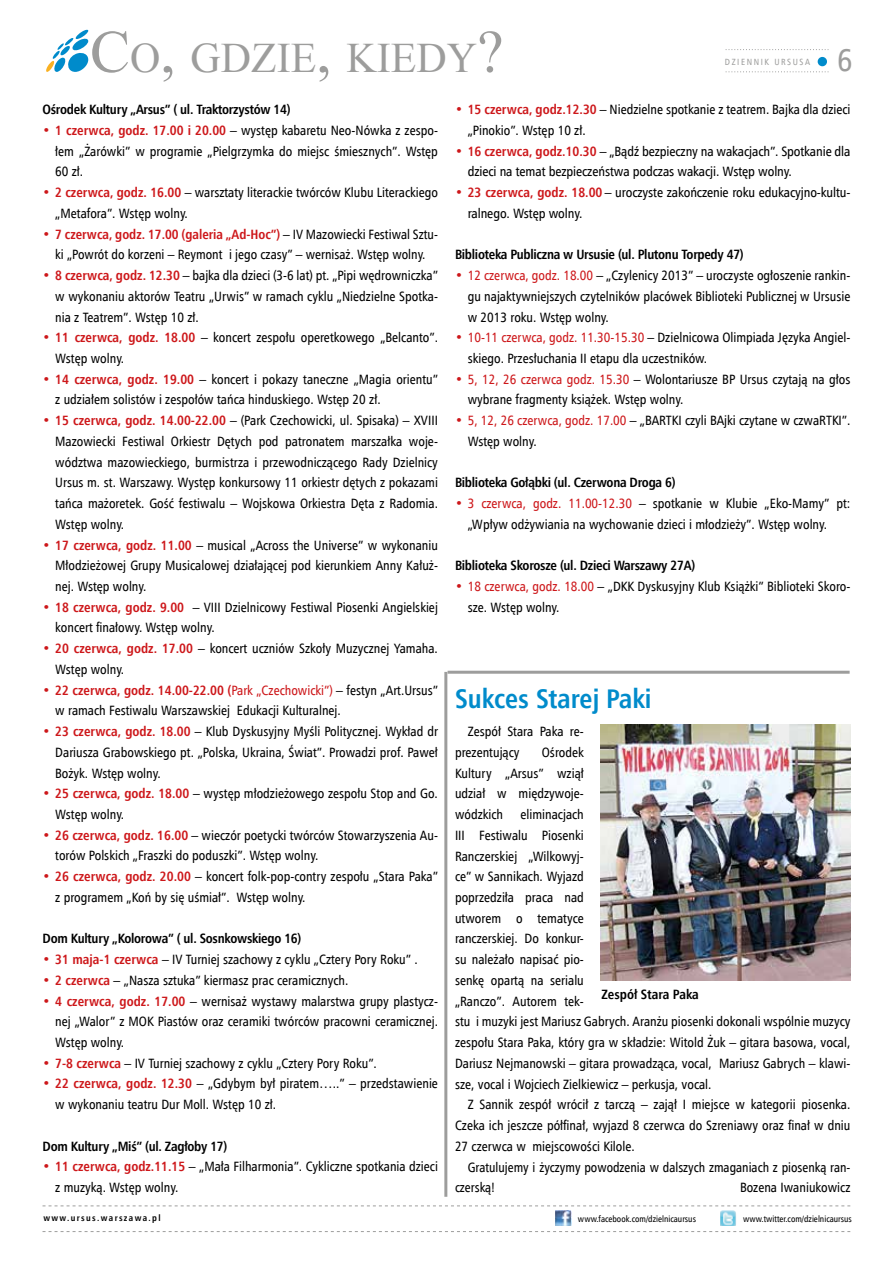
<style>
.page{position:relative;width:893px;height:1263px;background:#fff}
.page>*{position:absolute;margin:0;border:0;box-sizing:border-box;transform-origin:0 0}
.t1{font:42px "Times New Roman";color:#9d9d9c}
.t2{font:31.5px "Humnst 777 Cn EU";color:#9d9d9c}
.t3{font:700 27px "Humnst 777 Cn EU";color:#008bcb}
.t4{font:13.5px/20.7px "Humnst 777 Cn EU";color:#000}
.t5{font:700 13.5px "Humnst 777 Cn EU";letter-spacing:-.02em;color:#000}
.t6{font:700 13.5px "Humnst 777 Cn EU";color:#000}
.t7{font:9px "Humnst 777 Cn EU";color:#000}
.t8{font:700 9px "Humnst 777 Cn EU";letter-spacing:.15em;color:#000}
.t9{font:9px "Humnst 777 Cn EU";letter-spacing:.175em;color:#9d9d9c}
.s1{font-size:60px}
.s2{font-weight:700;color:#cd171a}
.s3{color:#cd171a}
</style>
<div class="page">
<svg style="left:46px;top:29px;width:42px;height:43px"></svg>
<svg style="left:726px;top:49px;width:102px;height:1px"></svg>
<svg style="left:726px;top:71px;width:102px;height:1px"></svg>
<div style="left:818px;top:57px;width:9px;height:9px;background:#008bcb;border-radius:50%"></div>
<svg style="left:43px;top:1205px;width:807px;height:1px"></svg>
<svg style="left:43px;top:1231px;width:807px;height:1px"></svg>
<img style="left:721px;top:1210px;width:15px;height:16px">
<img style="left:555px;top:1210px;width:17px;height:16px">
<hr style="left:448px;top:671px;width:402px;height:3px;background:#9d9d9c">
<img style="left:601px;top:725px;width:249px;height:255px">
<hr style="left:444px;top:672px;width:3px;height:525px;background:#9d9d9c">
<h1 class="t1" style="left:90px;top:29px;width:415px"><span class="s1">C</span>O<span class="s1">,</span> GDZIE<span class="s1">,</span> KIEDY<span class="s1">?</span></h1>
<p class="t5" style="left:43px;top:101px;width:250px">Ośrodek Kultury „Arsus” ( ul. Traktorzystów 14)</p>
<p class="t4" style="left:55px;top:120px;width:384px;text-align:justify;text-indent:-13px"><span class="s2">• 1 czerwca, godz. 17.00 i 20.00</span> – występ kabaretu Neo-Nówka z zespo&shy;łem „Żarówki” w programie „Pielgrzymka do miejsc śmiesznych”. Wstęp 60 zł.</p>
<p class="t4" style="left:55px;top:182px;width:384px;text-indent:-13px"><span class="s2">• 2 czerwca, godz. 16.00</span> – warsztaty literackie twórców Klubu Literackiego „Metafora”. Wstęp wolny.</p>
<p class="t4" style="left:43px;top:224px;width:397px;text-align:center"><span class="s2">• 7 czerwca, godz. 17.00 (galeria „Ad-Hoc”)</span> – IV Mazowiecki Festiwal Sztu&shy;ki „Powrót do korzeni – Reymont i jego czasy” – wernisaż. Wstęp wolny.</p>
<p class="t4" style="left:55px;top:265px;width:384px;text-align:justify;text-indent:-13px"><span class="s2">• 8 czerwca, godz. 12.30</span> – bajka dla dzieci (3-6 lat) pt. „Pipi wędrowniczka” w wykonaniu aktorów Teatru „Urwis” w ramach cyklu „Niedzielne Spotka&shy;nia z Teatrem”. Wstęp 10 zł.</p>
<p class="t4" style="left:55px;top:327px;width:384px;text-indent:-13px"><span class="s2">• 11 czerwca, godz. 18.00</span> – koncert zespołu operetkowego „Belcanto”.<br>Wstęp wolny.</p>
<p class="t4" style="left:55px;top:369px;width:384px;text-indent:-13px"><span class="s2">• 14 czerwca, godz. 19.00</span> – koncert i pokazy taneczne „Magia orientu” z udziałem solistów i zespołów tańca hinduskiego. Wstęp 20 zł.</p>
<p class="t4" style="left:55px;top:410px;width:384px;text-align:justify;text-indent:-13px"><span class="s2">• 15 czerwca, godz. 14.00-22.00</span> – (Park Czechowicki, ul. Spisaka) – XVIII Mazowiecki Festiwal Orkiestr Dętych pod patronatem marszałka woje&shy;wództwa mazowieckiego, burmistrza i przewodniczącego Rady Dzielnicy Ursus m. st. Warszawy. Występ konkursowy 11 orkiestr dętych z pokazami tańca mażoretek. Gość festiwalu – Wojskowa Orkiestra Dęta z Radomia.<br>Wstęp wolny.</p>
<p class="t4" style="left:55px;top:534px;width:384px;text-align:justify;text-indent:-13px"><span class="s2">• 17 czerwca, godz. 11.00</span> – musical „Across the Universe” w wykonaniu Młodzieżowej Grupy Musicalowej działającej pod kierunkiem Anny Kałuż&shy;nej. Wstęp wolny.</p>
<p class="t4" style="left:55px;top:597px;width:384px;text-indent:-13px"><span class="s2">• 18 czerwca, godz. 9.00</span> – VIII Dzielnicowy Festiwal Piosenki Angielskiej koncert finałowy. Wstęp wolny.</p>
<p class="t4" style="left:55px;top:638px;width:384px;text-indent:-13px"><span class="s2">• 20 czerwca, godz. 17.00</span> – koncert uczniów Szkoły Muzycznej Yamaha.<br>Wstęp wolny.</p>
<p class="t4" style="left:55px;top:679px;width:384px;text-indent:-13px"><span class="s2">• 22 czerwca, godz. 14.00-22.00 (</span><span class="s3">Park „Czechowicki”)</span> – festyn „Art.Ursus” w ramach Festiwalu Warszawskiej Edukacji Kulturalnej.</p>
<p class="t4" style="left:55px;top:721px;width:384px;text-align:justify;text-indent:-13px"><span class="s2">• 23 czerwca, godz. 18.00</span> – Klub Dyskusyjny Myśli Politycznej. Wykład dr Dariusza Grabowskiego pt. „Polska, Ukraina, Świat”. Prowadzi prof. Paweł Bożyk. Wstęp wolny.</p>
<p class="t4" style="left:55px;top:783px;width:384px;text-indent:-13px"><span class="s2">• 25 czerwca, godz. 18.00</span> – występ młodzieżowego zespołu Stop and Go.<br>Wstęp wolny.</p>
<p class="t4" style="left:55px;top:824px;width:384px;text-indent:-13px"><span class="s2">• 26 czerwca, godz. 16.00</span> – wieczór poetycki twórców Stowarzyszenia Au&shy;torów Polskich „Fraszki do poduszki”. Wstęp wolny.</p>
<p class="t4" style="left:55px;top:866px;width:384px;text-indent:-13px"><span class="s2">• 26 czerwca, godz. 20.00</span> – koncert folk-pop-contry zespołu „Stara Paka” z programem „Koń by się uśmiał”. Wstęp wolny.</p>
<p class="t5" style="left:43px;top:930px;width:260px">Dom Kultury „Kolorowa” ( ul. Sosnkowskiego 16)</p>
<p class="t4" style="left:43px;top:949px;width:377px"><span class="s2">• 31 maja-1 czerwca</span> – IV Turniej szachowy z cyklu „Cztery Pory Roku” .</p>
<p class="t4" style="left:43px;top:970px;width:307px"><span class="s2">• 2 czerwca</span> – „Nasza sztuka” kiermasz prac ceramicznych.</p>
<p class="t4" style="left:55px;top:990px;width:384px;text-align:justify;text-indent:-13px"><span class="s2">• 4 czerwca, godz. 17.00</span> – wernisaż wystawy malarstwa grupy plastycz&shy;nej „Walor” z MOK Piastów oraz ceramiki twórców pracowni ceramicznej.<br>Wstęp wolny.</p>
<p class="t4" style="left:43px;top:1052px;width:336px"><span class="s2">• 7-8 czerwca</span> – IV Turniej szachowy z cyklu „Cztery Pory Roku”.</p>
<p class="t4" style="left:55px;top:1073px;width:384px;text-indent:-13px"><span class="s2">• 22 czerwca, godz. 12.30</span> – „Gdybym był piratem…..” – przedstawienie w wykonaniu teatru Dur Moll. Wstęp 10 zł.</p>
<p class="t5" style="left:43px;top:1137px;width:186px">Dom Kultury „Miś” (ul. Zagłoby 17)</p>
<p class="t4" style="left:55px;top:1156px;width:384px;text-indent:-13px"><span class="s2">• 11 czerwca, godz.11.15</span> – „Mała Filharmonia”. Cykliczne spotkania dzieci z muzyką. Wstęp wolny.</p>
<p class="t9" style="left:725px;top:56px;width:87px">DZIENNIK URSUSA</p>
<h2 class="t2" style="left:837px;top:41px;width:17px">6</h2>
<p class="t4" style="left:468px;top:99px;width:384px;text-indent:-13px"><span class="s2">• 15 czerwca, godz.12.30</span> – Niedzielne spotkanie z teatrem. Bajka dla dzieci „Pinokio”. Wstęp 10 zł.</p>
<p class="t4" style="left:468px;top:141px;width:384px;text-indent:-13px"><span class="s2">• 16 czerwca, godz.10.30</span> – „Bądź bezpieczny na wakacjach”. Spotkanie dla dzieci na temat bezpieczeństwa podczas wakacji. Wstęp wolny.</p>
<p class="t4" style="left:468px;top:182px;width:384px;text-indent:-13px"><span class="s2">• 23 czerwca, godz. 18.00</span> – uroczyste zakończenie roku edukacyjno-kultu&shy;ralnego. Wstęp wolny.</p>
<p class="t5" style="left:455px;top:246px;width:290px">Biblioteka Publiczna w Ursusie (ul. Plutonu Torpedy 47)</p>
<p class="t4" style="left:468px;top:265px;width:384px;text-align:justify;text-indent:-13px"><span class="s3">• 12 czerwca, godz. 18.00</span> – „Czylenicy 2013” – uroczyste ogłoszenie rankin&shy;gu najaktywniejszych czytelników placówek Biblioteki Publicznej w Ursusie w 2013 roku. Wstęp wolny.</p>
<p class="t4" style="left:468px;top:327px;width:384px;text-indent:-13px"><span class="s3">• 10-11 czerwca, godz. 11.30-15.30</span> – Dzielnicowa Olimpiada Języka Angiel&shy;skiego. Przesłuchania II etapu dla uczestników.</p>
<p class="t4" style="left:468px;top:369px;width:384px;text-indent:-13px"><span class="s3">• 5, 12, 26 czerwca godz. 15.30</span> – Wolontariusze BP Ursus czytają na głos wybrane fragmenty książek. Wstęp wolny.</p>
<p class="t4" style="left:468px;top:410px;width:384px;text-indent:-13px"><span class="s3">• 5, 12, 26 czerwca, godz. 17.00</span> – „BARTKI czyli BAjki czytane w czwaRTKI”.<br>Wstęp wolny.</p>
<p class="t5" style="left:455px;top:474px;width:222px">Biblioteka Gołąbki (ul. Czerwona Droga 6)</p>
<p class="t4" style="left:468px;top:493px;width:384px;text-indent:-13px"><span class="s3">• 3 czerwca, godz. 11.00-12.30</span> – spotkanie w Klubie „Eko-Mamy” pt: „Wpływ odżywiania na wychowanie dzieci i młodzieży”. Wstęp wolny.</p>
<p class="t5" style="left:455px;top:557px;width:242px">Biblioteka Skorosze (ul. Dzieci Warszawy 27A)</p>
<p class="t4" style="left:468px;top:576px;width:384px;text-indent:-13px"><span class="s3">• 18 czerwca, godz. 18.00</span> – „DKK Dyskusyjny Klub Książki” Biblioteki Skoro&shy;sze. Wstęp wolny.</p>
<h3 class="t3" style="left:455px;top:682px;width:198px">Sukces Starej Paki</h3>
<p class="t4" style="left:455px;top:721px;width:130px;text-indent:13px">Zespół Stara Paka re&shy;prezentujący</p>
<p class="t4" style="left:455px;top:742px;width:130px;text-align:justify;text-indent:87px">Ośrodek Kultury „Arsus” wziął udział w międzywoje&shy;wódzkich</p>
<p class="t4" style="left:455px;top:804px;width:397px;text-indent:66px">eliminacjach<br>III Festiwalu Piosenki<br>Ranczerskiej „Wilkowyj-<br>ce” w Sannikach. Wyjazd<br>poprzedziła praca nad<br>utworem o tematyce<br>ranczerskiej. Do konkur-<br>su należało napisać pio-<br>senkę opartą na serialu<br>„Ranczo”. Autorem tek-<br>stu i muzyki jest Mariusz Gabrych. Aranżu piosenki dokonali wspólnie muzycy zespołu Stara Paka, który gra w składzie: Witold Żuk – gitara basowa, vocal, Dariusz Nejmanowski – gitara prowadząca, vocal, Mariusz Gabrych – klawi&shy;sze, vocal i Wojciech Zielkiewicz – perkusja, vocal.</p>
<p class="t4" style="left:455px;top:1094px;width:397px;text-align:justify;text-indent:13px">Z Sannik zespół wrócił z tarczą – zajął I miejsce w kategorii piosenka.<br>Czeka ich jeszcze półfinał, wyjazd 8 czerwca do Szreniawy oraz finał w dniu 27 czerwca w miejscowości Kilole.</p>
<p class="t4" style="left:455px;top:1156px;width:397px;text-indent:13px">Gratulujemy i życzymy powodzenia w dalszych zmaganiach z piosenką ran&shy;czerską!</p>
<p class="t6" style="left:601px;top:985px;width:99px">Zespół Stara Paka</p>
<p class="t4" style="left:740px;top:1177px;width:112px">Bozena Iwaniukowicz</p>
<p class="t8" style="left:43px;top:1212px;width:119px">www.ursus.warszawa.pl</p>
<p class="t7" style="left:578px;top:1213px;width:120px">www.facebook.com/dzielnicaursus</p>
<p class="t7" style="left:743px;top:1213px;width:110px">www.twitter.com/dzielnicaursus</p>
</div>
